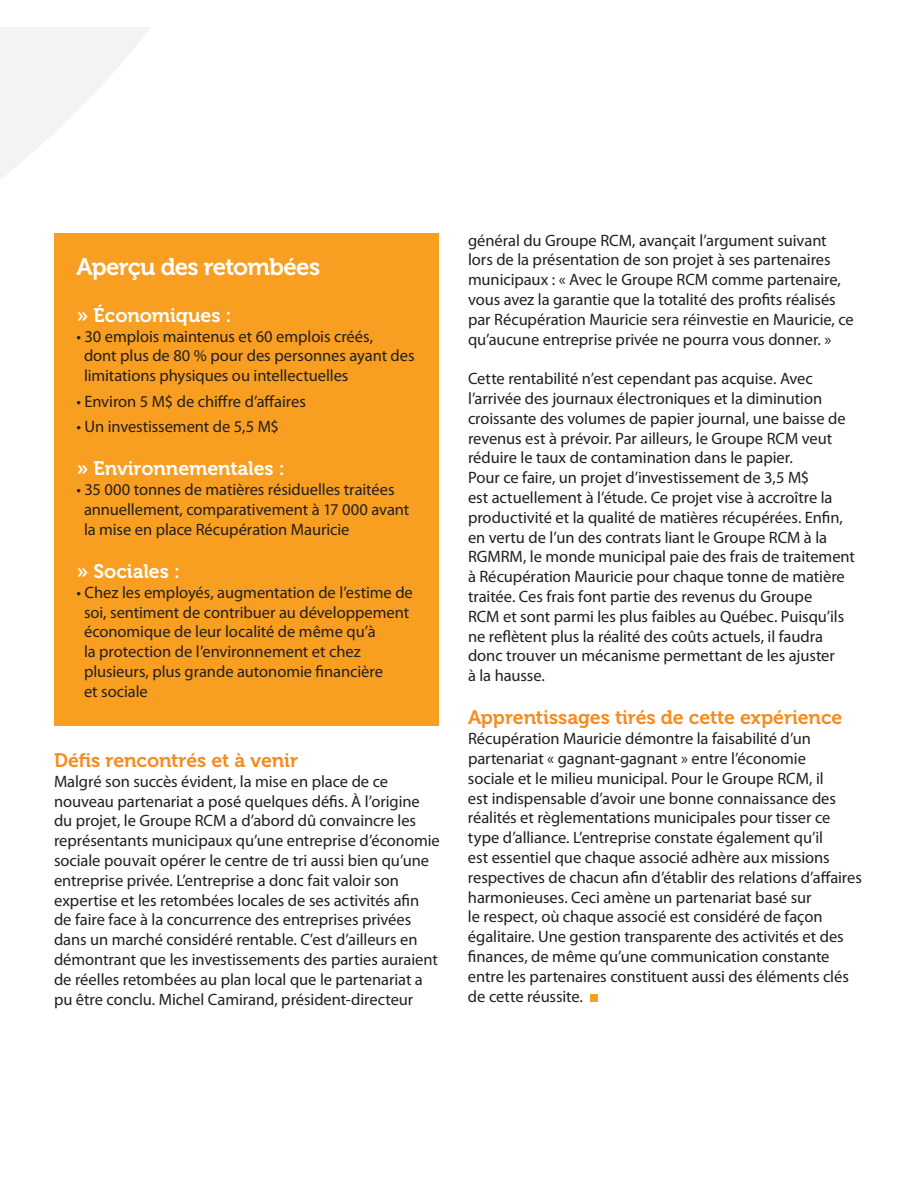
<style>
.page{position:relative;width:918px;height:1188px;background:#fff}
.page>*{position:absolute;margin:0;border:0;box-sizing:border-box;transform-origin:0 0}
.t1{font:24px "Museo 700";letter-spacing:-.03em;color:#fff}
.t2{font:19.5px "Museo 700";letter-spacing:-.005em;color:#f68b1f}
.t3{font:19.5px "Museo 700";letter-spacing:-.005em;color:#fff}
.t4{font:16.5px/19.8px "Myriad Pro";letter-spacing:-.005em;color:#231f20}
</style>
<div class="page">
<svg style="left:0;top:27px;width:151px;height:152px;fill:#f2f3f4"></svg>
<div style="left:54px;top:233px;width:384px;height:493px;background:#f89e20"></div>
<div style="left:590px;top:994px;width:8px;height:8px;background:#f89e20"></div>
<h1 class="t1" style="left:76px;top:253px;width:245px">Aperçu des retombées</h1>
<p class="t3" style="left:76px;top:304px;width:157px">» Économiques :</p>
<p class="t4" style="left:84px;top:326px;width:332px;text-indent:-8px">• 30 emplois maintenus et 60 emplois créés,<br>dont plus de 80 % pour des personnes ayant des limitations physiques ou intellectuelles</p>
<p class="t4" style="left:76px;top:391px;width:231px">• Environ 5 M$ de chiffre d’affaires</p>
<p class="t4" style="left:76px;top:417px;width:204px">• Un investissement de 5,5 M$</p>
<p class="t3" style="left:76px;top:458px;width:210px">» Environnementales :</p>
<p class="t4" style="left:84px;top:480px;width:327px;text-indent:-8px">• 35 000 tonnes de matières résiduelles traitées annuellement, comparativement à 17 000 avant la mise en place Récupération Mauricie</p>
<p class="t3" style="left:76px;top:560px;width:105px">» Sociales :</p>
<p class="t4" style="left:84px;top:583px;width:330px;text-indent:-8px">• Chez les employés, augmentation de l’estime de soi, sentiment de contribuer au développement économique de leur localité de même qu’à<br>la protection de l’environnement et chez plusieurs, plus grande autonomie financière<br>et sociale</p>
<p class="t2" style="left:54px;top:749px;width:246px">Défis rencontrés et à venir</p>
<p class="t4" style="left:54px;top:772px;width:387px">Malgré son succès évident, la mise en place de ce nouveau partenariat a posé quelques défis. À l’origine du projet, le Groupe RCM a d’abord dû convaincre les représentants municipaux qu’une entreprise d’économie sociale pouvait opérer le centre de tri aussi bien qu’une entreprise privée. L’entreprise a donc fait valoir son expertise et les retombées locales de ses activités afin de faire face à la concurrence des entreprises privées dans un marché considéré rentable. C’est d’ailleurs en démontrant que les investissements des parties auraient de réelles retombées au plan local que le partenariat a pu être conclu. Michel Camirand, président-directeur</p>
<p class="t4" style="left:468px;top:231px;width:387px">général du Groupe RCM, avançait l’argument suivant lors de la présentation de son projet à ses partenaires municipaux : « Avec le Groupe RCM comme partenaire, vous avez la garantie que la totalité des profits réalisés par Récupération Mauricie sera réinvestie en Mauricie, ce qu’aucune entreprise privée ne pourra vous donner. »</p>
<p class="t4" style="left:468px;top:369px;width:389px">Cette rentabilité n’est cependant pas acquise. Avec l’arrivée des journaux électroniques et la diminution croissante des volumes de papier journal, une baisse de revenus est à prévoir. Par ailleurs, le Groupe RCM veut réduire le taux de contamination dans le papier.<br>Pour ce faire, un projet d’investissement de 3,5 M$<br>est actuellement à l’étude. Ce projet vise à accroître la productivité et la qualité de matières récupérées. Enfin, en vertu de l’un des contrats liant le Groupe RCM à la RGMRM, le monde municipal paie des frais de traitement à Récupération Mauricie pour chaque tonne de matière traitée. Ces frais font partie des revenus du Groupe<br>RCM et sont parmi les plus faibles au Québec. Puisqu’ils ne reflètent plus la réalité des coûts actuels, il faudra donc trouver un mécanisme permettant de les ajuster<br>à la hausse.</p>
<p class="t2" style="left:468px;top:707px;width:376px">Apprentissages tirés de cette expérience</p>
<p class="t4" style="left:468px;top:729px;width:395px">Récupération Mauricie démontre la faisabilité d’un partenariat « gagnant-gagnant » entre l’économie<br>sociale et le milieu municipal. Pour le Groupe RCM, il<br>est indispensable d’avoir une bonne connaissance des réalités et règlementations municipales pour tisser ce type d’alliance. L’entreprise constate également qu’il<br>est essentiel que chaque associé adhère aux missions respectives de chacun afin d’établir des relations d’affaires harmonieuses. Ceci amène un partenariat basé sur<br>le respect, où chaque associé est considéré de façon égalitaire. Une gestion transparente des activités et des finances, de même qu’une communication constante entre les partenaires constituent aussi des éléments clés de cette réussite.</p>
</div>
